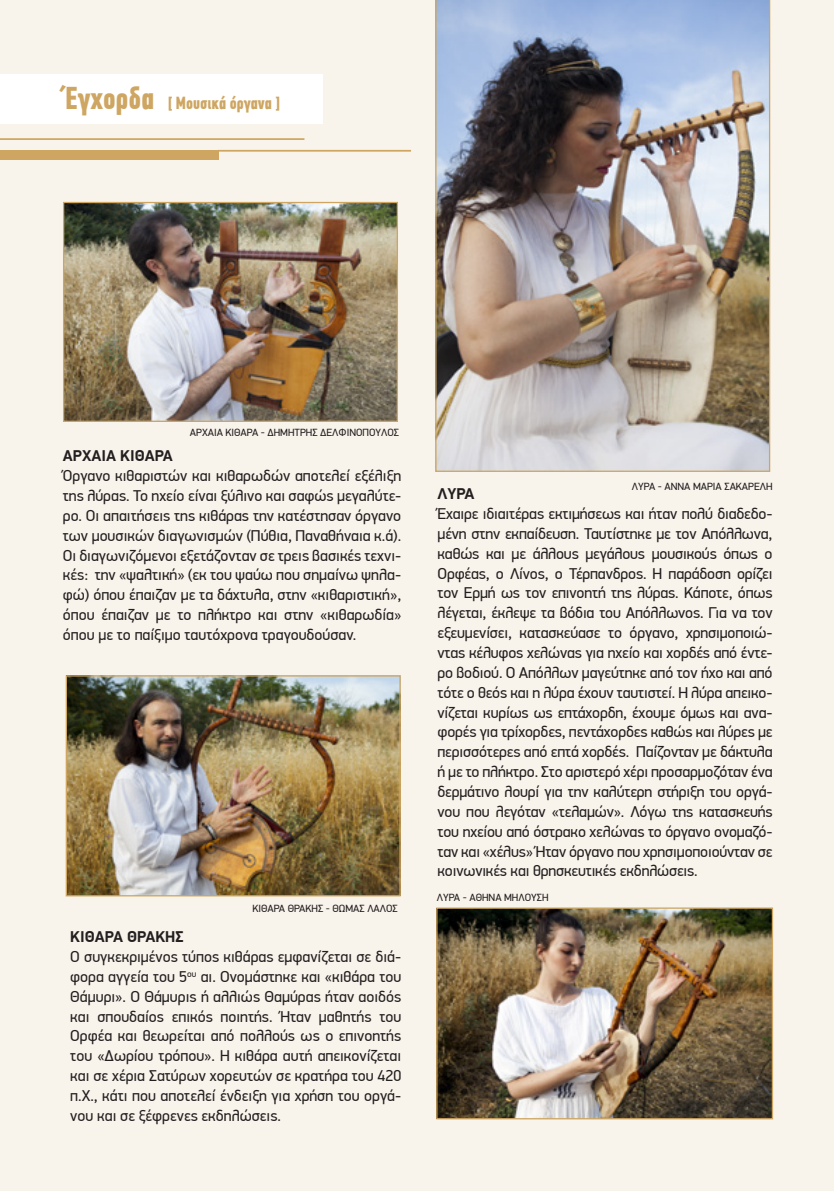
<style>
.page{position:relative;width:834px;height:1191px;background:#fff}
.page>*{position:absolute;margin:0;border:0;box-sizing:border-box;transform-origin:0 0}
.t1{font:700 17.5px "PF Din Text Comp Pro";color:#cea662}
.t2{font:15.75px/19.8px "PF Din Display Pro";color:#231f20;text-align:justify}
.t3{font:700 15.75px "PF Din Display Pro";color:#231f20}
.t4{font:700 13.12px "CF Jeckyl";color:#231f20}
.t5{font:10.5px "PF Din Display Pro";color:#231f20}
.s1{font-size:31.5px}
</style>
<div class="page">
<div style="left:0;top:0;width:833px;height:1191px;background:#f9f4eb"></div>
<img style="left:65px;top:204px;width:331px;height:216px">
<div style="left:63px;top:202px;width:335px;height:220px;border:1px solid #cea662"></div>
<img style="left:68px;top:677px;width:330px;height:217px">
<div style="left:66px;top:675px;width:334px;height:221px;border:1px solid #cea662"></div>
<img style="left:435px;top:0;width:335px;height:472px">
<div style="left:0;top:150px;width:218px;height:10px;background:#cea662"></div>
<hr style="left:218px;top:150px;width:193px;height:2px;background:#cea662">
<hr style="left:0;top:138px;width:304px;height:2px;background:#cea662">
<div style="left:0;top:74px;width:322px;height:49px;background:#fff"></div>
<img style="left:438px;top:909px;width:333px;height:208px">
<div style="left:436px;top:907px;width:337px;height:212px;border:1px solid #cea662"></div>
<p class="t1" style="left:65px;top:92px;width:216px"><span class="s1">Έγχορδα</span> [ Μουσικά όργανα ]</p>
<p class="t5" style="left:190px;top:426px;width:92px">Αρχαία Κιθάρα - Δημήτ</p>
<p class="t5" style="left:300px;top:426px;width:100px">ρης Δελφι νόπουλος</p>
<p class="t3" style="left:63px;top:446px;width:112px">ΑΡΧΑΙΑ ΚΙΘΑΡΑ</p>
<p class="t2" style="left:63px;top:466px;width:340px">Όργανο κιθαριστών και κιθαρωδών αποτελεί εξέλιξη της λύρας. Το ηχείο είναι ξύλινο και σαφώς μεγαλύτε&shy;ρο. Οι απαιτήσεις της κιθάρας την κατέστησαν όργανο των μουσικών διαγωνισμών (Πύθια, Παναθήναια κ.ά).<br>Οι διαγωνιζόμενοι εξετάζονταν σε τρεις βασικές τεχνι&shy;κές: την «ψαλτική» (εκ του ψαύω που σημαίνω ψηλα&shy;φώ) όπου έπαιζαν με τα δάχτυλα, στην «κιθαριστική», όπου έπαιζαν με το πλήκτρο και στην «κιθαρωδία» όπου με το παίξιμο ταυτόχρονα τραγουδούσαν.</p>
<p class="t5" style="left:252px;top:902px;width:54px">Κιθάρα Θράκης</p>
<p class="t5" style="left:326px;top:902px;width:27px">- Θωμάς</p>
<p class="t5" style="left:367px;top:902px;width:31px">Λάλος</p>
<p class="t3" style="left:70px;top:927px;width:115px">ΚΙΘΑΡΑ ΘΡΑΚΗΣ</p>
<p class="t2" style="left:70px;top:947px;width:332px">Ο συγκεκριμένος τύπος κιθάρας εμφανίζεται σε διά&shy;φορα αγγεία του 5<sup>ου</sup> αι. Ονομάστηκε και «κιθάρα του Θάμυρι». Ο Θάμυρις ή αλλιώς Θαμύρας ήταν αοιδός και σπουδαίος επικός ποιητής. Ήταν μαθητής του Ορφέα και θεωρείται από πολλούς ως ο επινοητής του «Δωρίου τρόπου». Η κιθάρα αυτή απεικονίζεται και σε χέρια Σατύρων χορευτών σε κρατήρα του 420 π.Χ., κάτι που αποτελεί ένδειξη για χρήση του οργά&shy;νου και σε ξέφρενες εκδηλώσεις.</p>
<p class="t4" style="left:96px;top:1111px;width:250px">αρχαια ελληνικα μουσικα οργανα</p>
<p class="t5" style="left:631px;top:480px;width:141px">Λύρα - Άννα Μαρία Σακαρέλη</p>
<p class="t3" style="left:437px;top:484px;width:39px">ΛΥΡΑ</p>
<p class="t2" style="left:437px;top:504px;width:336px">Έχαιρε ιδιαιτέρας εκτιμήσεως και ήταν πολύ διαδεδο&shy;μένη στην εκπαίδευση. Ταυτίστηκε με τον Απόλλωνα, καθώς και με άλλους μεγάλους μουσικούς όπως ο Ορφέας, ο Λίνος, ο Τέρπανδρος. Η παράδοση ορίζει τον Ερμή ως τον επινοητή της λύρας. Κάποτε, όπως λέγεται, έκλεψε τα βόδια του Απόλλωνος. Για να τον εξευμενίσει, κατασκεύασε το όργανο, χρησιμοποιώ&shy;ντας κέλυφος χελώνας για ηχείο και χορδές από έντε&shy;ρο βοδιού. Ο Απόλλων μαγεύτηκε από τον ήχο και από τότε ο θεός και η λύρα έχουν ταυτιστεί. Η λύρα απεικο&shy;νίζεται κυρίως ως επτάχορδη, έχουμε όμως και ανα&shy;φορές για τρίχορδες, πεντάχορδες καθώς και λύρες με περισσότερες από επτά χορδές. Π αίζονταν με δάκτυλα ή με το πλήκτρο. Στο αριστερό χέρι προσαρμοζόταν ένα δερμάτινο λουρί για την καλύτερη στήριξη του οργά&shy;νου που λεγόταν «τελαμών». Λόγω της κατασκευής του ηχείου από όστρακο χελώνας το όργανο ονομαζό&shy;ταν και «χέλυς» Ήταν όργανο που χρησιμοποιούνταν σε κοινωνικές και θρησκευτικές εκδηλώσεις.</p>
<p class="t5" style="left:437px;top:891px;width:101px">Λύρα - Αθη νά Μηλούση</p>
</div>
